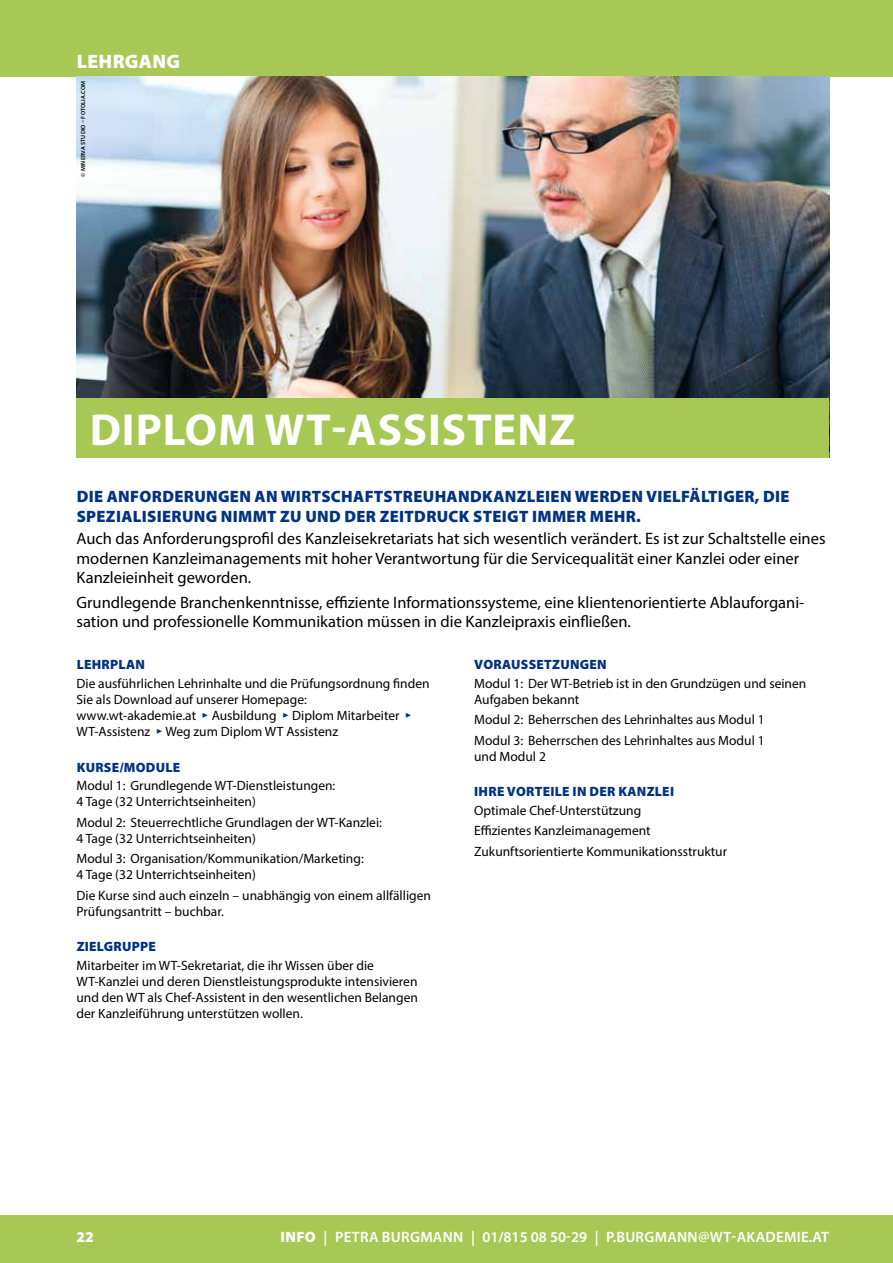
<style>
.page{position:relative;width:893px;height:1263px;background:#fff}
.page>*{position:absolute;margin:0;border:0;box-sizing:border-box;transform-origin:0 0}
.t1{font:700 45px "Myriad Pro";letter-spacing:.02em;color:#fff}
.t2{font:900 19.5px "Myriad Pro";letter-spacing:.02em;color:#fff}
.t3{font:16.5px/19.8px "Myriad Pro";color:#000}
.t4{font:900 16.5px/19.8px "Myriad Pro";letter-spacing:.02em;color:#003382}
.t5{font:600 15px "Myriad Pro";letter-spacing:.02em;color:#fff}
.t6{font:900 15px "Myriad Pro";color:#fff}
.t7{font:13.5px/16.2px "Myriad Pro";color:#000}
.t8{font:900 13.5px "Myriad Pro";letter-spacing:.02em;color:#003382}
.t9{font:600 6px "Myriad Pro";letter-spacing:.02em;color:#000}
.s1{font-family:"Meta OT";font-weight:700;color:#003382}
.s2{font-weight:900}
</style>
<div class="page">
<div style="left:0;top:0;width:893px;height:77px;background:#a8c855"></div>
<div style="left:0;top:1215px;width:893px;height:48px;background:#a8c855"></div>
<img style="left:77px;top:77px;width:752px;height:322px">
<div style="left:77px;top:399px;width:752px;height:59px;background:#a8c855"></div>
<h2 class="t2" style="left:77px;top:48px;width:105px">LEHRGANG</h2>
<p class="t9" style="left:79px;top:177px;width:97px;rotate:-90deg">© MINERVA STUDIO – FOTOLIA.COM</p>
<h1 class="t1" style="left:90px;top:401px;width:487px">DIPLOM WT-ASSISTENZ</h1>
<p class="t4" style="left:77px;top:486px;width:714px">DIE ANFORDERUNGEN AN WIRTSCHAFTSTREUHANDKANZLEIEN WERDEN VIELFÄLTIGER, DIE<br>SPEZIALISIERUNG NIMMT ZU UND DER ZEITDRUCK STEIGT IMMER MEHR.</p>
<p class="t3" style="left:77px;top:528px;width:750px">Auch das Anforderungsprofil des Kanzleisekretariats hat sich wesentlich verändert. Es ist zur Schaltstelle eines modernen Kanzleimanagements mit hoher Verantwortung für die Servicequalität einer Kanzlei oder einer<br>Kanzleieinheit geworden.</p>
<p class="t3" style="left:77px;top:592px;width:729px">Grundlegende Branchenkenntnisse, effiziente Informationssysteme, eine klientenorientierte Ablauforgani&shy;sation und professionelle Kommunikation müssen in die Kanzleipraxis einfließen.</p>
<p class="t8" style="left:77px;top:656px;width:70px">LEHRPLAN</p>
<p class="t7" style="left:77px;top:675px;width:355px">Die ausführlichen Lehrinhalte und die Prüfungsordnung finden Sie als Download auf unserer Homepage: www.wt-akademie.at <span class="s1">▸</span> Ausbildung <span class="s1">▸</span> Diplom Mitarbeiter <span class="s1">▸ </span>WT-Assistenz <span class="s1">▸</span> Weg zum Diplom WT Assistenz</p>
<p class="t8" style="left:77px;top:758px;width:105px">KURSE/MODULE</p>
<p class="t7" style="left:77px;top:777px;width:260px">Modul 1: Grundlegende WT-Dienstleistungen:<br>4 Tage (32 Unterrichtseinheiten)</p>
<p class="t7" style="left:77px;top:814px;width:307px">Modul 2: Steuerrechtliche Grundlagen der WT-Kanzlei:<br>4 Tage (32 Unterrichtseinheiten)</p>
<p class="t7" style="left:77px;top:850px;width:289px">Modul 3: Organisation/Kommunikation/Marketing:<br>4 Tage (32 Unterrichtseinheiten)</p>
<p class="t7" style="left:77px;top:887px;width:356px">Die Kurse sind auch einzeln – unabhängig von einem allfälligen<br>Prüfungsantritt – buchbar.</p>
<p class="t8" style="left:77px;top:938px;width:81px">ZIELGRUPPE</p>
<p class="t7" style="left:77px;top:957px;width:343px">Mitarbeiter im WT-Sekretariat, die ihr Wissen über die WT-Kanzlei und deren Dienstleistungsprodukte intensivieren und den WT als Chef-Assistent in den wesentlichen Belangen der Kanzleiführung unterstützen wollen.</p>
<p class="t8" style="left:474px;top:656px;width:134px">VORAUSSETZUNGEN</p>
<p class="t7" style="left:474px;top:675px;width:334px">Modul 1: Der WT-Betrieb ist in den Grundzügen und seinen<br>Aufgaben bekannt</p>
<p class="t7" style="left:474px;top:709px;width:292px;line-height:20.4px">Modul 2: Beherrschen des Lehrinhaltes aus Modul 1<br>Modul 3: Beherrschen des Lehrinhaltes aus Modul 1</p>
<p class="t7" style="left:474px;top:748px;width:73px">und Modul 2</p>
<p class="t8" style="left:474px;top:783px;width:201px">IHRE VORTEILE IN DER KANZLEI</p>
<p class="t7" style="left:474px;top:800px;width:254px;line-height:20.4px">Optimale Chef-Unterstützung<br>Effizientes Kanzleimanagement<br>Zukunftsorientierte Kommunikationsstruktur</p>
<p class="t6" style="left:77px;top:1227px;width:19px">22</p>
<p class="t5" style="left:281px;top:1227px;width:550px"><span class="s2">INFO</span> | PETRA BURGMANN | 01/815 08 50-29 | P.BURGMANN@WT-AKADEMIE.AT</p>
</div>
